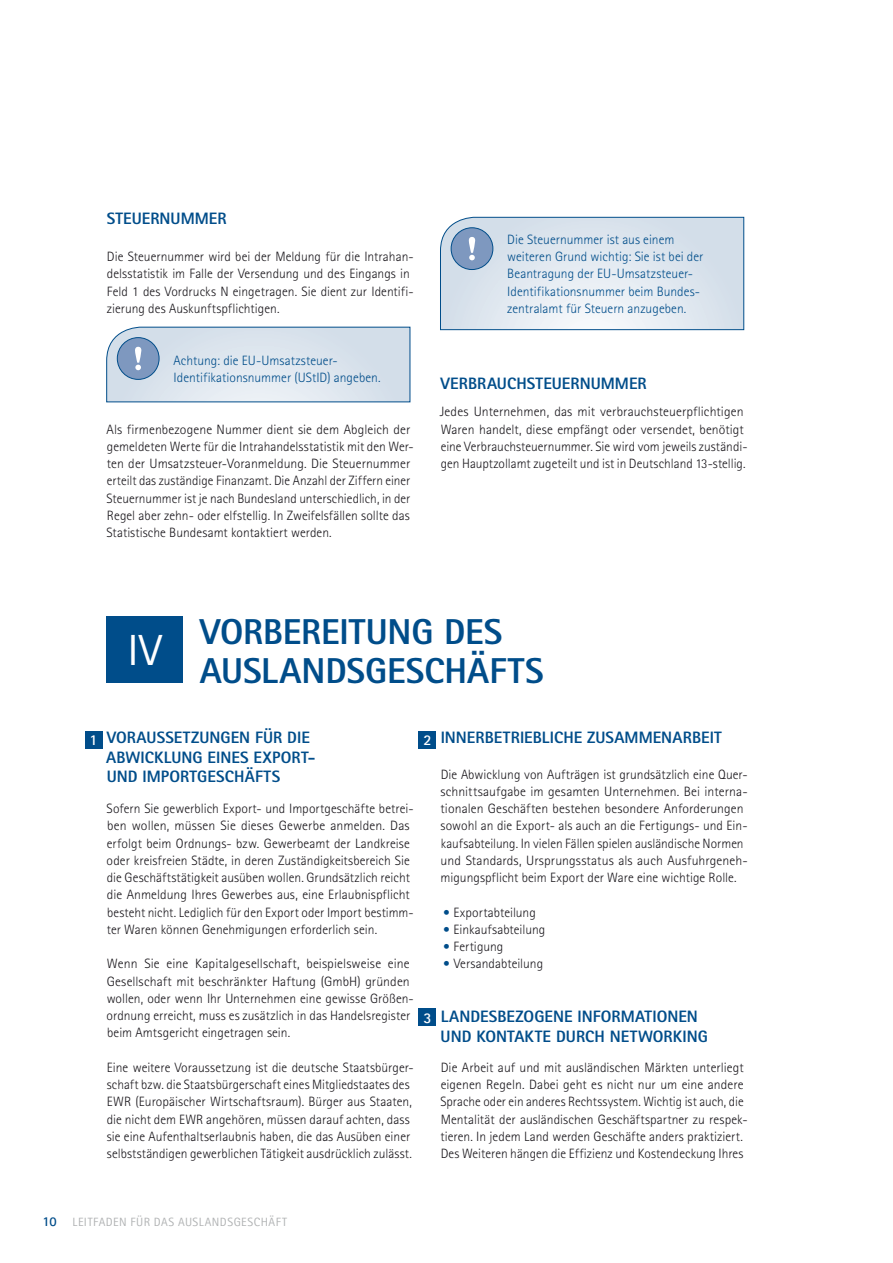
<style>
.page{position:relative;width:893px;height:1263px;background:#fff}
.page>*{position:absolute;margin:0;border:0;box-sizing:border-box;transform-origin:0 0}
.t1{font:43.65px "Agfa Rotis Sans Serif";color:#fff}
.IHK_Überschrift_01{font:800 36px/39px "Rotis Sans Serif Std";letter-spacing:-.005em;color:#004d8a}
.IHK_Überschrift_02{font:800 16.5px/19.5px "Rotis Sans Serif Std";color:#004d8a}
.t2{font:700 15px "Agfa Rotis Sans Serif";color:#fff}
.IHK_fliess{font:300 13.5px/17.2px "Rotis Sans Serif Std";color:#1a171c}
.t3{font:300 13.5px/17.2px "Rotis Sans Serif Std";color:#004d8a}
.t4{font:12px "Agfa Rotis Sans Serif";letter-spacing:.045em;color:#b1b3b4}
.s1{font-weight:800;color:#004d8a}
.s2{font-weight:700;font-size:13.5px;color:#004d8a}
</style>
<div class="page">
<svg style="left:106px;top:326px;width:305px;height:77px"></svg>
<svg style="left:440px;top:217px;width:304px;height:113px"></svg>
<div style="left:419px;top:731px;width:17px;height:17px;background:#004d8a"></div>
<div style="left:419px;top:1009px;width:17px;height:17px;background:#004d8a"></div>
<div style="left:85px;top:731px;width:17px;height:17px;background:#004d8a"></div>
<div style="left:106px;top:617px;width:77px;height:66px;background:#004d8a"></div>
<hr style="left:892px;top:0;width:1px;height:531px;background:#d3dee9">
<p class="IHK_Überschrift_02" style="left:107px;top:209px;width:121px">STEUERNUMMER</p>
<p class="IHK_fliess" style="left:107px;top:248px;width:309px">Die Steuernummer wird bei der Meldung für die Intrahan&shy;delsstatistik im Falle der Versendung und des Eingangs in Feld 1 des Vordrucks N eingetragen. Sie dient zur Identifi&shy;zierung des Auskunftspflichtigen.</p>
<p class="t3" style="left:173px;top:351px;width:209px">Achtung: die EU-Umsatzsteuer-<br>Identifikationsnummer (UStID) angeben.</p>
<p class="IHK_fliess" style="left:106px;top:420px;width:309px">Als firmenbezogene Nummer dient sie dem Abgleich der gemeldeten Werte für die Intrahandelsstatistik mit den Wer&shy;ten der Umsatzsteuer-Voranmeldung. Die Steuernummer erteilt das zuständige Finanzamt. Die Anzahl der Ziffern einer Steuernummer ist je nach Bundesland unterschiedlich, in der Regel aber zehn- oder elfstellig. In Zweifelsfällen sollte das Statistische Bundesamt kontaktiert werden.</p>
<p class="t3" style="left:507px;top:231px;width:198px">Die Steuernummer ist aus einem weiteren Grund wichtig: Sie ist bei der Beantragung der EU-Umsatzsteuer-Identifikationsnummer beim Bundes&shy;zentralamt für Steuern anzugeben.</p>
<p class="IHK_Überschrift_02" style="left:440px;top:373px;width:208px">VERBRAUCHSTEUERNUMMER</p>
<p class="IHK_fliess" style="left:440px;top:403px;width:309px">Jedes Unternehmen, das mit verbrauchsteuerpflichtigen Waren handelt, diese empfängt oder versendet, benötigt eine Verbrauchsteuernummer. Sie wird vom jeweils zuständi&shy;gen Hauptzollamt zugeteilt und ist in Deutschland 13-stellig.</p>
<p class="t1" style="left:127px;top:624px;width:36px">IV</p>
<p class="IHK_Überschrift_01" style="left:200px;top:611px;width:346px">VORBEREITUNG DES<br>AUSLANDSGESCHÄFTS</p>
<p class="t2" style="left:90px;top:731px;width:10px">1</p>
<p class="IHK_Überschrift_02" style="left:106px;top:728px;width:211px">VORAUSSETZUNGEN FÜR DIE<br>ABWICKLUNG EINES EXPORT-<br>UND IMPORTGESCHÄFTS</p>
<p class="IHK_fliess" style="left:107px;top:800px;width:309px">Sofern Sie gewerblich Export- und Importgeschäfte betrei&shy;ben wollen, müssen Sie dieses Gewerbe anmelden. Das erfolgt beim Ordnungs- bzw. Gewerbeamt der Landkreise oder kreisfreien Städte, in deren Zuständigkeitsbereich Sie die Geschäftstätigkeit ausüben wollen. Grundsätzlich reicht die Anmeldung Ihres Gewerbes aus, eine Erlaubnispflicht besteht nicht. Lediglich für den Export oder Import bestimm&shy;ter Waren können Genehmigungen erforderlich sein.</p>
<p class="IHK_fliess" style="left:107px;top:955px;width:309px">Wenn Sie eine Kapitalgesellschaft, beispielsweise eine Gesellschaft mit beschränkter Haftung (GmbH) gründen wollen, oder wenn Ihr Unternehmen eine gewisse Größen&shy;ordnung erreicht, muss es zusätzlich in das Handelsregister beim Amtsgericht eingetragen sein.</p>
<p class="IHK_fliess" style="left:107px;top:1059px;width:309px">Eine weitere Voraussetzung ist die deutsche Staatsbürger&shy;schaft bzw. die Staatsbürgerschaft eines Mitgliedstaates des EWR (Europäischer Wirtschaftsraum). Bürger aus Staaten, die nicht dem EWR angehören, müssen darauf achten, dass sie eine Aufenthaltserlaubnis haben, die das Ausüben einer selbstständigen gewerblichen Tätigkeit ausdrücklich zulässt.</p>
<p class="t2" style="left:423px;top:731px;width:10px">2</p>
<p class="t2" style="left:423px;top:1008px;width:10px">3</p>
<p class="IHK_Überschrift_02" style="left:441px;top:728px;width:283px">INNERBETRIEBLICHE ZUSAMMENARBEIT</p>
<p class="IHK_fliess" style="left:441px;top:765px;width:309px">Die Abwicklung von Aufträgen ist grundsätzlich eine Quer&shy;schnittsaufgabe im gesamten Unternehmen. Bei interna&shy;tionalen Geschäften bestehen besondere Anforderungen sowohl an die Export- als auch an die Fertigungs- und Ein&shy;kaufsabteilung. In vielen Fällen spielen ausländische Normen und Standards, Ursprungsstatus als auch Ausfuhrgeneh&shy;migungspflicht beim Export der Ware eine wichtige Rolle.</p>
<p class="IHK_fliess" style="left:443px;top:903px;width:95px"><span class="s1">•</span> Exportabteilung</p>
<p class="IHK_fliess" style="left:443px;top:921px;width:104px"><span class="s1">•</span> Einkaufsabteilung</p>
<p class="IHK_fliess" style="left:443px;top:938px;width:62px"><span class="s1">•</span> Fertigung</p>
<p class="IHK_fliess" style="left:443px;top:955px;width:102px"><span class="s1">•</span> Versandabteilung</p>
<p class="IHK_Überschrift_02" style="left:441px;top:1007px;width:269px">LANDESBEZOGENE INFORMATIONEN<br>UND KONTAKTE DURCH NETWORKING</p>
<p class="IHK_fliess" style="left:440px;top:1059px;width:309px">Die Arbeit auf und mit ausländischen Märkten unterliegt eigenen Regeln. Dabei geht es nicht nur um eine andere Sprache oder ein anderes Rechtssystem. Wichtig ist auch, die Mentalität der ausländischen Geschäftspartner zu respek&shy;tieren. In jedem Land werden Geschäfte anders praktiziert.</p>
<p class="IHK_fliess" style="left:441px;top:1145px;width:304px">Des Weiteren hängen die Effizienz und Kostendeckung Ihres</p>
<p class="t4" style="left:43px;top:1215px;width:246px"><span class="s2">10</span> LEITFADEN FÜR DAS AUSLANDSGESCHÄFT</p>
</div>
